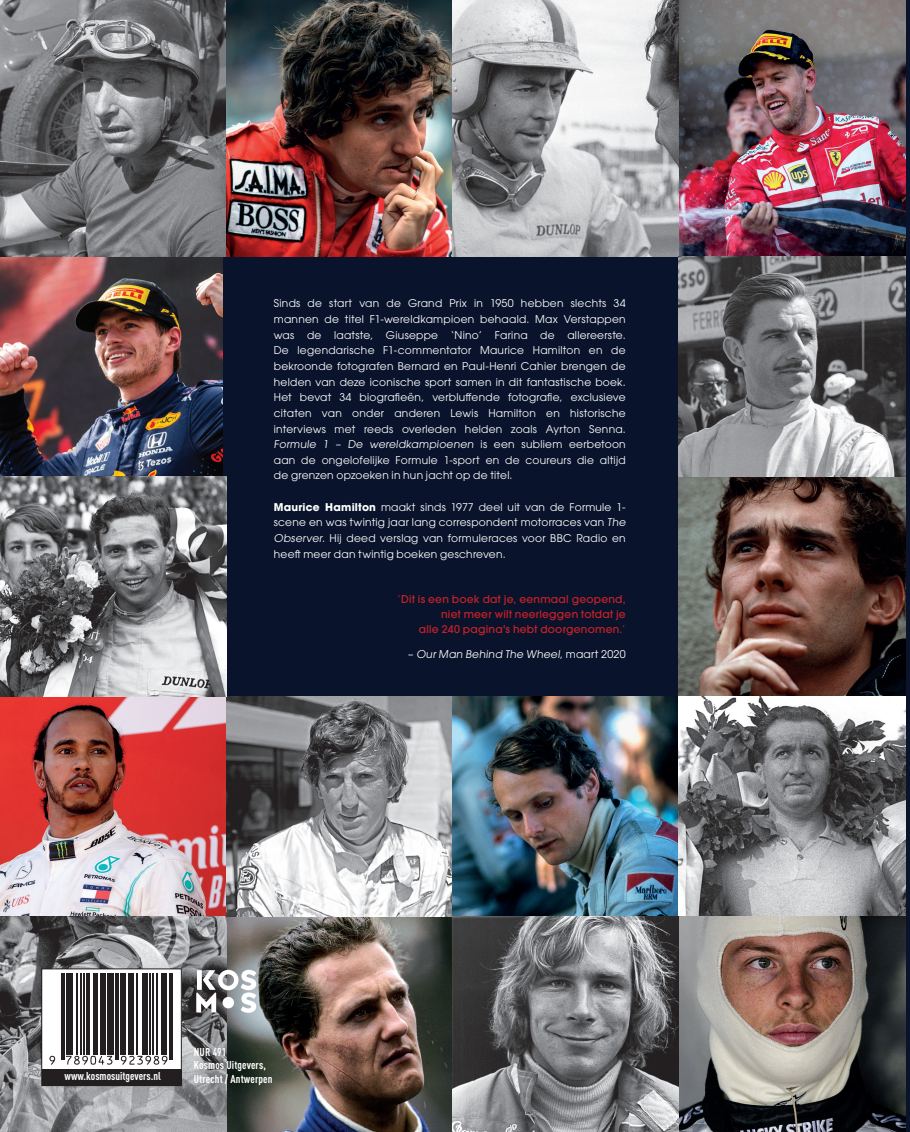
<style>
.page{position:relative;width:910px;height:1132px;background:#fff}
.page>*{position:absolute;margin:0;border:0;box-sizing:border-box;transform-origin:0 0}
.t1{font:700 condensed 11.25px/13.5px "DIN Pro";letter-spacing:.01em;color:#fff}
.t2{font:10.62px/15.6px "ITC Avant Garde Pro";letter-spacing:.025em;color:#fff;text-align:justify}
.t3{font:500 10.62px/15px "ITC Avant Garde Pro";letter-spacing:.025em;color:#cd2027;text-align:right}
.s1{font-weight:700}
.s2{font-weight:400}
</style>
<div class="page">
<div style="left:0;top:0;width:909px;height:1131px;background:#09142c"></div>
<img style="left:0;top:257px;width:222px;height:219px">
<img style="left:228px;top:916px;width:225px;height:215px">
<img style="left:0;top:0;width:227px;height:257px">
<img style="left:0;top:476px;width:228px;height:655px">
<img style="left:227px;top:0;width:678px;height:257px">
<img style="left:227px;top:696px;width:451px;height:220px">
<img style="left:678px;top:257px;width:227px;height:659px">
<img style="left:678px;top:916px;width:227px;height:215px">
<svg style="left:196px;top:969px;width:60px;height:43px;background:#abaeaf"></svg>
<div style="left:222px;top:996px;width:12px;height:12px;background:#fff;border-radius:50%"></div>
<svg style="left:44px;top:970px;width:135px;height:98px;background:#c6c5c6"></svg>
<div style="left:42px;top:1068px;width:139px;height:17px;background:#231f20"></div>
<img style="left:453px;top:916px;width:225px;height:215px">
<hr style="left:61px;top:973px;width:1px;height:87px;background:#231f20">
<hr style="left:64px;top:973px;width:1px;height:87px;background:#231f20">
<hr style="left:66px;top:973px;width:3px;height:81px;background:#231f20">
<hr style="left:71px;top:973px;width:2px;height:81px;background:#231f20">
<hr style="left:77px;top:973px;width:1px;height:81px;background:#231f20">
<hr style="left:80px;top:973px;width:1px;height:81px;background:#231f20">
<hr style="left:84px;top:973px;width:1px;height:81px;background:#231f20">
<hr style="left:86px;top:973px;width:3px;height:81px;background:#231f20">
<hr style="left:93px;top:973px;width:2px;height:81px;background:#231f20">
<hr style="left:96px;top:973px;width:2px;height:81px;background:#231f20">
<hr style="left:100px;top:973px;width:3px;height:81px;background:#231f20">
<hr style="left:105px;top:973px;width:1px;height:81px;background:#231f20">
<div style="left:107px;top:973px;width:5px;height:81px;background:#231f20"></div>
<hr style="left:113px;top:973px;width:1px;height:81px;background:#231f20">
<hr style="left:115px;top:973px;width:1px;height:87px;background:#231f20">
<hr style="left:117px;top:973px;width:2px;height:87px;background:#231f20">
<hr style="left:120px;top:973px;width:3px;height:81px;background:#231f20">
<hr style="left:124px;top:973px;width:2px;height:81px;background:#231f20">
<hr style="left:128px;top:973px;width:2px;height:81px;background:#231f20">
<hr style="left:131px;top:973px;width:3px;height:81px;background:#231f20">
<hr style="left:136px;top:973px;width:1px;height:81px;background:#231f20">
<hr style="left:142px;top:973px;width:1px;height:81px;background:#231f20">
<hr style="left:144px;top:973px;width:4px;height:81px;background:#231f20">
<hr style="left:149px;top:973px;width:1px;height:81px;background:#231f20">
<hr style="left:153px;top:973px;width:1px;height:81px;background:#231f20">
<hr style="left:156px;top:973px;width:1px;height:81px;background:#231f20">
<hr style="left:161px;top:973px;width:3px;height:81px;background:#231f20">
<hr style="left:165px;top:973px;width:2px;height:81px;background:#231f20">
<hr style="left:169px;top:973px;width:1px;height:87px;background:#231f20">
<hr style="left:171px;top:973px;width:1px;height:87px;background:#231f20">
<svg style="left:49px;top:1055px;width:6px;height:9px"></svg>
<svg style="left:66px;top:1055px;width:46px;height:9px"></svg>
<svg style="left:121px;top:1055px;width:46px;height:9px"></svg>
<p class="t2" style="left:274px;top:295px;width:353px">Sinds de start van de Grand Prix in 1950 hebben slechts 34 mannen de titel F1-wereldkampioen behaald. Max Verstappen was de laatste, Giuseppe ‘Nino’ Farina de allereerste.<br>De legendarische F1-commentator Maurice Hamilton en de bekroonde fotografen Bernard en Paul-Henri Cahier brengen de helden van deze iconische sport samen in dit fantastische boek.<br>Het bevat 34 biografieën, verbluffende fotografie, exclusieve citaten van onder anderen Lewis Hamilton en historische interviews met reeds overleden helden zoals Ayrton Senna.<br>Formule 1 – De wereldkampioenen i s een subliem eerbetoon aan de ongelofelijke Formule 1-sport en de coureurs die altijd de grenzen opzoeken in hun jacht op de titel.</p>
<p class="t2" style="left:274px;top:499px;width:355px;text-align:left"><span class="s1">Maurice Hamilton</span> maakt sinds 1977 deel uit van de Formule 1- scene en was twintig jaar lang correspondent motorraces van The Observer. Hij deed verslag van formuleraces voor BBC Radio en heeft meer dan twintig boeken geschreven.</p>
<p class="t3" style="left:397px;top:592px;width:230px"><span class="s2">‘</span>Dit is een boek dat je, eenmaal geopend, niet meer wilt neerleggen totdat je<br>alle 240 pagina's hebt doorgenomen.<span class="s2">’</span></p>
<p class="t2" style="left:408px;top:646px;width:219px">– Our Man Behind The Wheel, maart 2020</p>
<p class="t1" style="left:65px;top:1067px;width:98px">www.kosmosuitgevers.nl</p>
<p class="t1" style="left:194px;top:1043px;width:80px">NUR 491<br>Kosmos Uitgevers,<br>Utrecht / Antwerpen</p>
</div>
